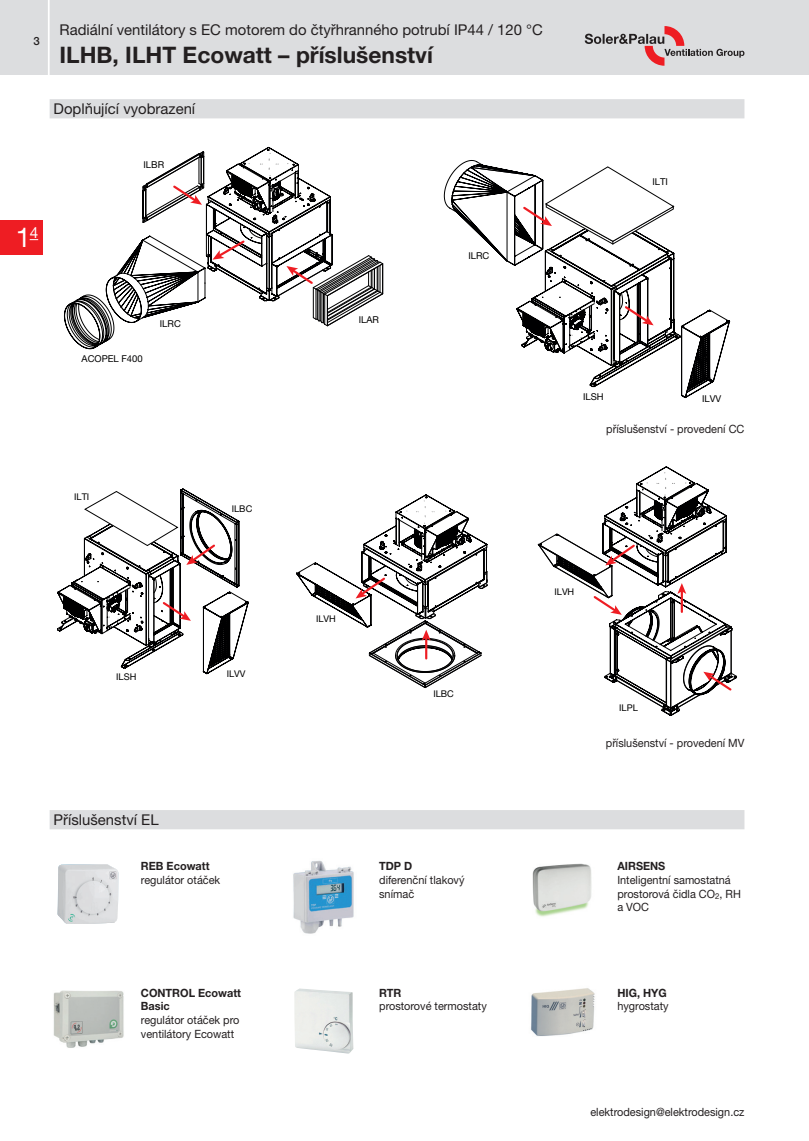
<style>
.page{position:relative;width:809px;height:1141px;background:#fff}
.page>*{position:absolute;margin:0;border:0;box-sizing:border-box;transform-origin:0 0}
.t1{font:27.12px "Helvetica Neue LT Pro";color:#fff}
.t2{font:700 22.75px "Helvetica Neue LT Pro";color:#231f20}
.t3{font:14.88px "Helvetica Neue LT Pro";color:#231f20}
.t4{font:11.38px/13.7px "Helvetica Neue LT Pro";color:#231f20;scale:.96 1}
.t5{font:700 11.38px/13.7px "Helvetica Neue LT Pro";color:#231f20;scale:.96 1}
.t6{font:500 11.38px "Helvetica Neue LT Pro";color:#231f20}
.t7{font:9.45px "Helvetica Neue LT Pro";color:#000001}
.t8{font:9.28px "Helvetica Neue LT Pro";color:#000001}
</style>
<div class="page">
<div style="left:0;top:0;width:809px;height:74px;background:#dcdddf"></div>
<hr style="left:48px;top:0;width:2px;height:77px;background:#fff">
<svg style="left:584px;top:26px;width:160px;height:40px"></svg>
<div style="left:0;top:220px;width:42px;height:34px;background:#ee1d23"></div>
<div style="left:50px;top:99px;width:694px;height:19px;background:#dcdddf"></div>
<svg style="left:64px;top:147px;width:319px;height:202px"></svg>
<svg style="left:444px;top:160px;width:286px;height:238px"></svg>
<svg style="left:57px;top:489px;width:192px;height:185px"></svg>
<svg style="left:296px;top:494px;width:192px;height:194px"></svg>
<svg style="left:538px;top:466px;width:199px;height:249px"></svg>
<div style="left:50px;top:810px;width:694px;height:19px;background:#dcdddf"></div>
<img style="left:293px;top:860px;width:61px;height:74px">
<img style="left:532px;top:863px;width:60px;height:54px">
<img style="left:531px;top:988px;width:64px;height:48px">
<img style="left:58px;top:864px;width:60px;height:60px">
<img style="left:53px;top:990px;width:71px;height:58px">
<img style="left:294px;top:988px;width:59px;height:66px">
<p class="t6" style="left:33px;top:34px;width:8px">3</p>
<h3 class="t3" style="left:60px;top:21px;width:485px">Radiální ventilátory s EC motorem do čtyřhranného potrubí IP44 / 120 °C</h3>
<h2 class="t2" style="left:60px;top:40px;width:375px">ILHB, ILHT Ecowatt – příslušenství</h2>
<h3 class="t3" style="left:54px;top:100px;width:143px">Doplňující vyobrazení</h3>
<p class="t7" style="left:143px;top:158px;width:22px">ILBR</p>
<h1 class="t1" style="left:16px;top:220px;width:24px">1<sup>4</sup></h1>
<p class="t7" style="left:82px;top:352px;width:63px">ACOPEL F400</p>
<p class="t7" style="left:160px;top:318px;width:22px">ILRC</p>
<p class="t7" style="left:359px;top:314px;width:22px">ILAR</p>
<p class="t7" style="left:468px;top:249px;width:22px">ILRC</p>
<p class="t8" style="left:74px;top:491px;width:17px">ILTI</p>
<p class="t8" style="left:232px;top:503px;width:22px">ILBC</p>
<p class="t7" style="left:652px;top:176px;width:17px">ILTI</p>
<p class="t7" style="left:583px;top:391px;width:22px">ILSH</p>
<p class="t7" style="left:702px;top:393px;width:21px">ILVV</p>
<p class="t4" style="left:606px;top:422px;width:145px">příslušenství - provedení CC</p>
<p class="t8" style="left:116px;top:671px;width:22px">ILSH</p>
<p class="t8" style="left:227px;top:667px;width:20px">ILVV</p>
<h3 class="t3" style="left:54px;top:811px;width:106px">Příslušenství EL</h3>
<p class="t5" style="left:141px;top:859px;width:73px">REB Ecowatt</p>
<p class="t4" style="left:141px;top:873px;width:84px">regulátor otáček</p>
<p class="t8" style="left:316px;top:613px;width:21px">ILVH</p>
<p class="t8" style="left:433px;top:688px;width:22px">ILBC</p>
<p class="t5" style="left:379px;top:859px;width:36px">TDP D</p>
<p class="t4" style="left:379px;top:873px;width:90px">diferenční tlakový snímač</p>
<p class="t8" style="left:554px;top:586px;width:21px">ILVH</p>
<p class="t8" style="left:619px;top:702px;width:20px">ILPL</p>
<p class="t4" style="left:606px;top:736px;width:146px">příslušenství - provedení MV</p>
<p class="t5" style="left:617px;top:859px;width:51px">AIRSENS</p>
<p class="t4" style="left:617px;top:873px;width:130px">Inteligentní samostatná prostorová čidla CO<sub>2</sub>, RH a VOC</p>
<p class="t5" style="left:141px;top:986px;width:106px">CONTROL Ecowatt<br>Basic</p>
<p class="t4" style="left:141px;top:1013px;width:104px">regulátor otáček pro ventilátory Ecowatt</p>
<p class="t5" style="left:379px;top:986px;width:25px">RTR</p>
<p class="t4" style="left:379px;top:999px;width:114px">prostorové termostaty</p>
<p class="t5" style="left:617px;top:986px;width:53px">HIG, HYG</p>
<p class="t4" style="left:617px;top:999px;width:55px">hygrostaty</p>
<p class="t4" style="left:590px;top:1105px;width:162px">elektrodesign@elektrodesign.cz</p>
</div>
